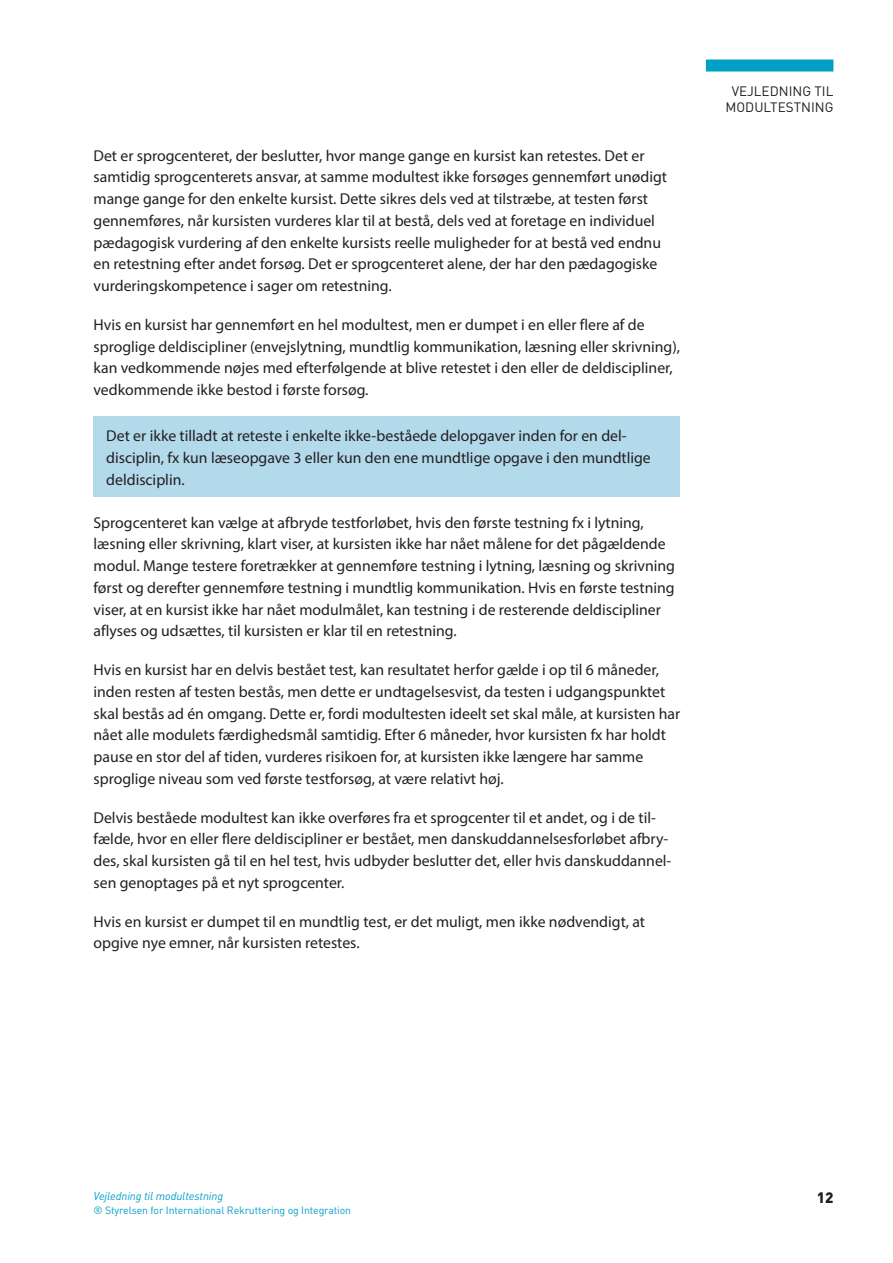
<style>
.page{position:relative;width:893px;height:1263px;background:#fff}
.page>*{position:absolute;margin:0;border:0;box-sizing:border-box;transform-origin:0 0}
.Brød_A{font:15.75px/21.8px "Myriad Pro";color:#231f20}
.t1{font:900 15px "DIN";color:#231f20}
.t2{font:13.5px/16.2px "DIN";color:#231f20;text-align:center}
.t3{font:italic 11.25px "DIN";letter-spacing:-.01em;color:#009fc6}
.t4{font:10.5px "DIN";letter-spacing:-.01em;color:#009fc6}
</style>
<div class="page">
<div style="left:706px;top:60px;width:127px;height:12px;background:#009fc6"></div>
<div style="left:94px;top:416px;width:586px;height:81px;background:#b3daea"></div>
<p class="Brød_A" style="left:94px;top:144px;width:575px">Det er sprogcenteret, der beslutter, hvor mange gange en kursist kan retestes. Det er samtidig sprogcenterets ansvar, at samme modultest ikke forsøges gennemført unødigt mange gange for den enkelte kursist. Dette sikres dels ved at tilstræbe, at testen først gennemføres, når kursisten vurderes klar til at bestå, dels ved at foretage en individuel pædagogisk vurdering af den enkelte kursists reelle muligheder for at bestå ved endnu en retestning efter andet forsøg. Det er sprogcenteret alene, der har den pædagogiske vurderingskompetence i sager om retestning.</p>
<p class="Brød_A" style="left:94px;top:313px;width:588px">Hvis en kursist har gennemført en hel modultest, men er dumpet i en eller flere af de sproglige deldiscipliner (envejslytning, mundtlig kommunikation, læsning eller skrivning), kan vedkommende nøjes med efterfølgende at blive retestet i den eller de deldiscipliner, vedkommende ikke bestod i første forsøg.</p>
<p class="Brød_A" style="left:106px;top:425px;width:546px">Det er ikke tilladt at reteste i enkelte ikke-beståede delopgaver inden for en del&shy;disciplin, fx kun læseopgave 3 eller kun den ene mundtlige opgave i den mundtlige deldisciplin.</p>
<p class="Brød_A" style="left:94px;top:511px;width:583px">Sprogcenteret kan vælge at afbryde testforløbet, hvis den første testning fx i lytning, læsning eller skrivning, klart viser, at kursisten ikke har nået målene for det pågældende modul. Mange testere foretrækker at gennemføre testning i lytning, læsning og skrivning først og derefter gennemføre testning i mundtlig kommunikation. Hvis en første testning viser, at en kursist ikke har nået modulmålet, kan testning i de resterende deldiscipliner aflyses og udsættes, til kursisten er klar til en retestning.</p>
<p class="Brød_A" style="left:94px;top:659px;width:588px">Hvis en kursist har en delvis bestået test, kan resultatet herfor gælde i op til 6 måneder, inden resten af testen bestås, men dette er undtagelsesvist, da testen i udgangspunktet skal bestås ad én omgang. Dette er, fordi modultesten ideelt set skal måle, at kursisten har nået alle modulets færdighedsmål samtidig. Efter 6 måneder, hvor kursisten fx har holdt pause en stor del af tiden, vurderes risikoen for, at kursisten ikke længere har samme sproglige niveau som ved første testforsøg, at være relativt høj.</p>
<p class="Brød_A" style="left:94px;top:806px;width:579px">Delvis beståede modultest kan ikke overføres fra et sprogcenter til et andet, og i de til&shy;fælde, hvor en eller flere deldiscipliner er bestået, men danskuddannelsesforløbet afbry&shy;des, skal kursisten gå til en hel test, hvis udbyder beslutter det, eller hvis danskuddannel&shy;sen genoptages på et nyt sprogcenter.</p>
<p class="Brød_A" style="left:94px;top:910px;width:553px">Hvis en kursist er dumpet til en mundtlig test, er det muligt, men ikke nødvendigt, at opgive nye emner, når kursisten retestes.</p>
<p class="t2" style="left:725px;top:83px;width:109px">VEJLEDNING TIL<br>MODULTESTNING</p>
<p class="t3" style="left:94px;top:1189px;width:131px">Vejledning til modultestning</p>
<p class="t1" style="left:817px;top:1188px;width:18px">12</p>
<p class="t4" style="left:94px;top:1204px;width:259px">® Styrelsen for International Rekruttering og Integration</p>
</div>
